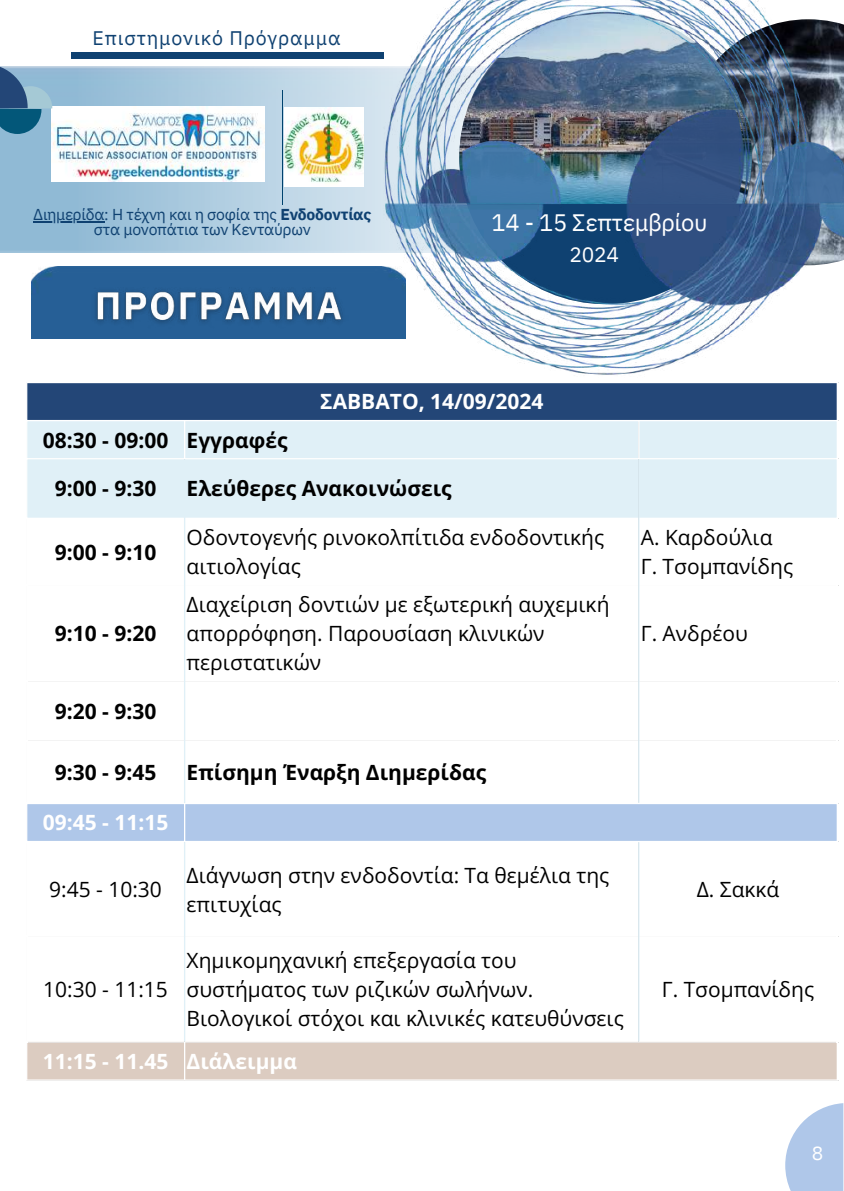
<style>
.page{position:relative;width:844px;height:1191px;background:#fff}
.page>*{position:absolute;margin:0;border:0;box-sizing:border-box;transform-origin:0 0}
.t1{font:23.8px "IBM Plex Sans";letter-spacing:-.015em;color:#fff}
.t2{font:21px/28.9px "Open Sans";color:#000}
.t3{font:700 21px "Open Sans";color:#000}
.t4{font:700 21px "Open Sans";color:#fff}
.t5{font:21px "IBM Plex Sans";color:#fff}
.t6{font:19.6px "IBM Plex Sans";letter-spacing:.045em;color:#0f4171}
.t7{font:19.25px "IBM Plex Sans";color:#fff}
.t8{font:15.75px/15.8px "IBM Plex Sans";letter-spacing:-.015em;color:#0f4171;text-align:center}
.s1{font-weight:700}
</style>
<div class="page">
<div style="left:26px;top:382px;width:812px;height:39px;background:#234677"></div>
<div style="left:27px;top:421px;width:810px;height:96px;background:#e0f0f7"></div>
<div style="left:27px;top:804px;width:810px;height:37px;background:#afc7e9"></div>
<div style="left:27px;top:1042px;width:810px;height:37px;background:#dcccc1"></div>
<hr style="left:26px;top:383px;width:1px;height:696px;background:#fff">
<hr style="left:184px;top:421px;width:1px;height:37px;background:#fff">
<hr style="left:184px;top:804px;width:1px;height:37px;background:#fff">
<hr style="left:184px;top:1042px;width:1px;height:37px;background:#fff">
<hr style="left:638px;top:421px;width:1px;height:37px;background:#fff">
<hr style="left:837px;top:383px;width:1px;height:696px;background:#fff">
<hr style="left:26px;top:382px;width:812px;height:1px;background:#fff">
<hr style="left:26px;top:420px;width:812px;height:1px;background:#fff">
<hr style="left:26px;top:458px;width:812px;height:1px;background:#fff">
<hr style="left:184px;top:459px;width:1px;height:343px;background:#e0f0f7">
<hr style="left:184px;top:842px;width:1px;height:199px;background:#e0f0f7">
<hr style="left:638px;top:459px;width:1px;height:343px;background:#e0f0f7">
<hr style="left:638px;top:842px;width:1px;height:199px;background:#e0f0f7">
<svg style="left:785px;top:1103px;width:58px;height:87px"></svg>
<img style="left:0;top:66px;width:376px;height:187px">
<div style="left:71px;top:52px;width:312px;height:6px;background:#0f4171"></div>
<hr style="left:282px;top:90px;width:1px;height:115px;background:#00426e">
<hr style="left:33px;top:221px;width:71px;height:1px;background:#0f4171">
<img style="left:376px;top:0;width:468px;height:375px">
<img style="left:52px;top:107px;width:212px;height:75px">
<img style="left:285px;top:108px;width:79px;height:78px">
<svg style="left:0;top:66px;width:28px;height:20px"></svg>
<svg style="left:0;top:86px;width:52px;height:48px;background:#4a809f"></svg>
<div style="left:32px;top:267px;width:374px;height:72px;background:#265f96"></div>
<img style="left:87px;top:281px;width:266px;height:51px">
<p class="t6" style="left:92px;top:25px;width:250px">Eπιστημονικό Πρόγραμμα</p>
<p class="t8" style="left:33px;top:206px;width:340px">Διημερίδα: Η τέχνη και η σοφία της <span class="s1">Ενδοδοντίας </span>στα μονοπάτια των Κενταύρων</p>
<p class="t1" style="left:492px;top:206px;width:217px">14 - 15 Σεπτεμβρίου</p>
<p class="t5" style="left:570px;top:241px;width:51px">2024</p>
<p class="t4" style="left:320px;top:387px;width:225px">ΣΑΒΒΑΤΟ, 14/09/2024</p>
<p class="t3" style="left:43px;top:425px;width:246px">08:30 - 09:00 Εγγραφές</p>
<p class="t3" style="left:55px;top:473px;width:103px">9:00 - 9:30</p>
<p class="t3" style="left:187px;top:473px;width:267px">Ελεύθερες Ανακοινώσεις</p>
<p class="t3" style="left:55px;top:537px;width:103px">9:00 - 9:10</p>
<p class="t3" style="left:55px;top:618px;width:103px">9:10 - 9:20</p>
<p class="t3" style="left:55px;top:696px;width:103px">9:20 - 9:30</p>
<p class="t2" style="left:187px;top:522px;width:419px">Οδοντογενής ρινοκολπίτιδα ενδοδοντικής αιτιολογίας</p>
<p class="t2" style="left:641px;top:522px;width:154px">Α. Καρδούλια<br>Γ. Τσομπανίδης</p>
<p class="t2" style="left:187px;top:589px;width:424px">Διαχείριση δοντιών με εξωτερική αυχεμική απορρόφηση. Παρουσίαση κλινικών περιστατικών</p>
<p class="t2" style="left:641px;top:618px;width:109px">Γ. Ανδρέου</p>
<p class="t3" style="left:55px;top:757px;width:103px">9:30 - 9:45</p>
<p class="t3" style="left:187px;top:757px;width:301px">Επίσημη Έναρξη Διημερίδας</p>
<p class="t4" style="left:43px;top:808px;width:127px">09:45 - 11:15</p>
<p class="t2" style="left:49px;top:874px;width:114px">9:45 - 10:30</p>
<p class="t2" style="left:43px;top:974px;width:126px">10:30 - 11:15</p>
<p class="t2" style="left:187px;top:860px;width:424px">Διάγνωση στην ενδοδοντία: Τα θεμέλια της επιτυχίας</p>
<p class="t2" style="left:187px;top:945px;width:439px">Χημικομηχανική επεξεργασία του συστήματος των ριζικών σωλήνων.<br>Βιολογικοί στόχοι και κλινικές κατευθύνσεις</p>
<p class="t4" style="left:43px;top:1046px;width:256px">11:15 - 11.45 Διάλειμμα</p>
<p class="t2" style="left:697px;top:874px;width:84px">Δ. Σακκά</p>
<p class="t2" style="left:662px;top:974px;width:154px">Γ. Τσομπανίδης</p>
<p class="t7" style="left:812px;top:1139px;width:13px">8</p>
</div>
